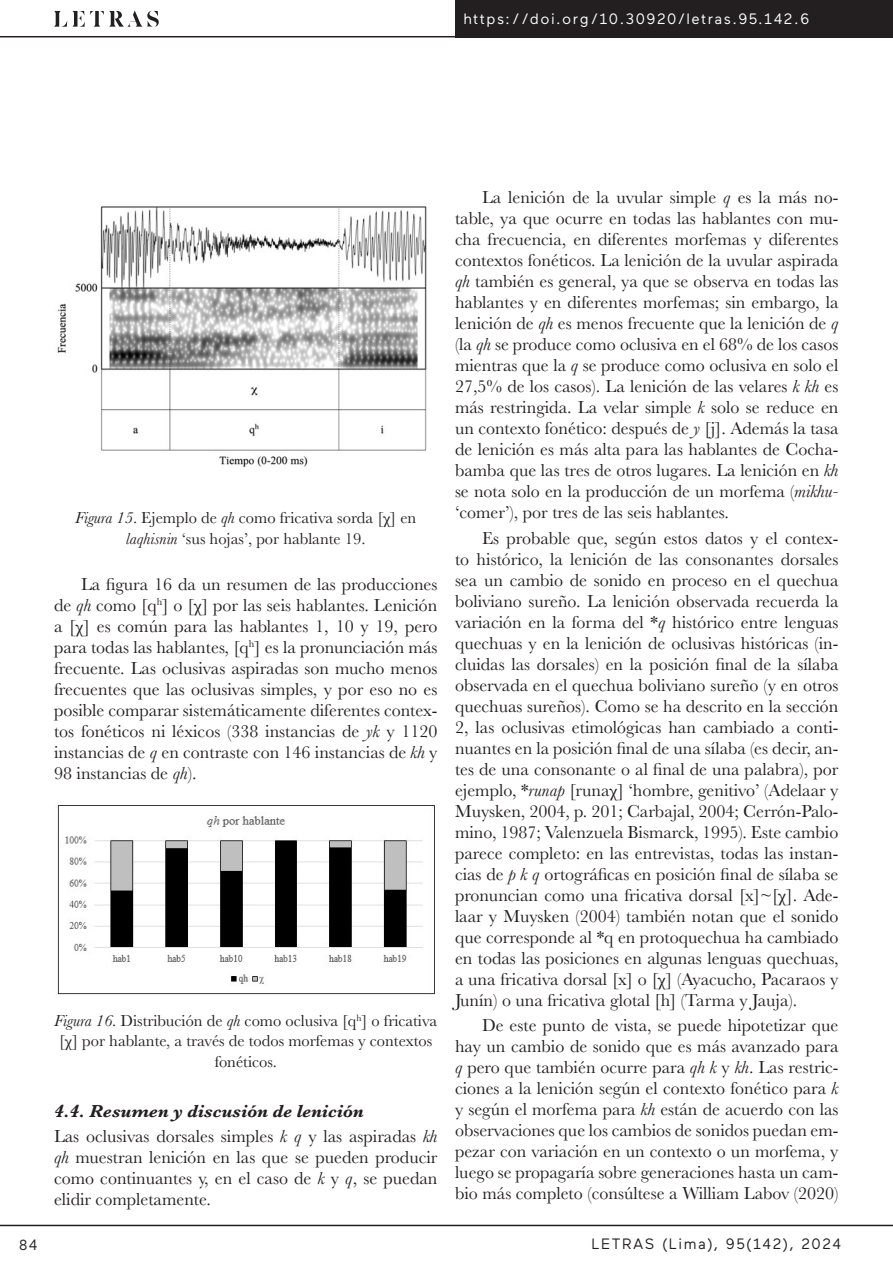
<style>
.page{position:relative;width:893px;height:1263px;background:#fff}
.page>*{position:absolute;margin:0;border:0;box-sizing:border-box;transform-origin:0 0}
.t1{font:18px/21px "Baskerville";color:#231f20;text-align:justify}
.t2{font:italic 700 18px "Baskerville";color:#231f20}
.t3{font:16.5px/21px "Baskerville";color:#231f20;text-align:center}
.t4{font:15px "Maax";letter-spacing:.1em;color:#fff}
.t5{font:15px "Maax";letter-spacing:.1em;color:#231f20}
.s1{font-style:italic}
</style>
<div class="page">
<div style="left:455px;top:0;width:438px;height:37px;background:#231f20"></div>
<svg style="left:54px;top:11px;width:105px;height:16px"></svg>
<hr style="left:0;top:36px;width:463px;height:1px;background:#231f20">
<hr style="left:0;top:1225px;width:893px;height:1px;background:#231f20">
<img style="left:57px;top:206px;width:370px;height:262px">
<img style="left:57px;top:805px;width:378px;height:190px">
<p class="t4" style="left:463px;top:11px;width:347px">https://doi.org/10.30920/letras.95.142.6</p>
<p class="t3" style="left:75px;top:507px;width:343px"><span class="s1">Figura 15</span>. Ejemplo de <span class="s1">qh</span> como fricativa sorda [χ] en <span class="s1">laqhisnin</span> ‘sus hojas’, por hablante 19.</p>
<p class="t1" style="left:54px;top:574px;width:385px;text-indent:27px">La figura 16 da un resumen de las producciones de <span class="s1">qh</span> como [q<sup>h</sup>] o [χ] por las seis hablantes. Lenición a [χ] es común para las hablantes 1, 10 y 19, pero para todas las hablantes, [q<sup>h</sup>] es la pronunciación más frecuente. Las oclusivas aspiradas son mucho menos frecuentes que las oclusivas simples, y por eso no es posible comparar sistemáticamente diferentes contex&shy;tos fonéticos ni léxicos (338 instancias de <span class="s1">yk</span> y 1120 instancias de <span class="s1">q</span> en contraste con 146 instancias de <span class="s1">kh</span> y 98 instancias de <span class="s1">qh</span>).</p>
<p class="t3" style="left:54px;top:1011px;width:384px;line-height:19.5px;text-align:left"><span class="s1">Figura 16</span>. Distribución de <span class="s1">qh</span> como oclusiva [q<sup>h</sup>] o fricativa [χ] por hablante, a través de todos morfemas y contextos</p>
<p class="t3" style="left:215px;top:1051px;width:64px">fonéticos.</p>
<p class="t2" style="left:54px;top:1099px;width:311px">4.4. Resumen y discusión de lenición</p>
<p class="t1" style="left:54px;top:1126px;width:385px">Las oclusivas dorsales simples <span class="s1">k q</span> y las aspiradas <span class="s1">kh qh</span> muestran lenición en las que se pueden producir como continuantes y, en el caso de <span class="s1">k</span> y <span class="s1">q</span>, se puedan elidir completamente.</p>
<p class="t1" style="left:455px;top:187px;width:385px;text-indent:27px">La lenición de la uvular simple <span class="s1">q</span> es la más no&shy;table, ya que ocurre en todas las hablantes con mu&shy;cha frecuencia, en diferentes morfemas y diferentes contextos fonéticos. La lenición de la uvular aspirada <span class="s1">qh</span> también es general, ya que se observa en todas las hablantes y en diferentes morfemas; sin embargo, la lenición de <span class="s1">qh</span> es menos frecuente que la lenición de <span class="s1">q </span>(la <span class="s1">qh</span> se produce como oclusiva en el 68% de los casos mientras que la <span class="s1">q</span> se produce como oclusiva en solo el 27,5% de los casos). La lenición de las velares <span class="s1">k kh</span> es más restringida. La velar simple <span class="s1">k</span> solo se reduce en un contexto fonético: después de <span class="s1">y</span> [j]. Además la tasa de lenición es más alta para las hablantes de Cocha&shy;bamba que las tres de otros lugares. La lenición en <span class="s1">kh </span>se nota solo en la producción de un morfema (<span class="s1">mikhu-</span>‘comer’), por tres de las seis hablantes.</p>
<p class="t1" style="left:455px;top:527px;width:385px;text-indent:27px">Es probable que, según estos datos y el contex&shy;to histórico, la lenición de las consonantes dorsales sea un cambio de sonido en proceso en el quechua boliviano sureño. La lenición observada recuerda la variación en la forma del *<span class="s1">q</span> histórico entre lenguas quechuas y en la lenición de oclusivas históricas (in&shy;cluidas las dorsales) en la posición final de la sílaba observada en el quechua boliviano sureño (y en otros quechuas sureños). Como se ha descrito en la sección 2, las oclusivas etimológicas han cambiado a conti&shy;nuantes en la posición final de una sílaba (es decir, an&shy;tes de una consonante o al final de una palabra), por ejemplo, *<span class="s1">runap</span> [runaχ] ‘hombre, genitivo’ (Adelaar y Muysken, 2004, p. 201; Carbajal, 2004; Cerrón-Palo&shy;mino, 1987; Valenzuela Bismarck, 1995). Este cambio parece completo: en las entrevistas, todas las instan&shy;cias de <span class="s1">p k q</span> ortográficas en posición final de sílaba se pronuncian como una fricativa dorsal [x]~[χ]. Ade&shy;laar y Muysken (2004) también notan que el sonido que corresponde al *q en protoquechua ha cambiado en todas las posiciones en algunas lenguas quechuas, a una fricativa dorsal [x] o [χ] (Ayacucho, Pacaraos y Junín) o una fricativa glotal [h] (Tarma y Jauja).</p>
<p class="t1" style="left:455px;top:1015px;width:385px;text-indent:27px">De este punto de vista, se puede hipotetizar que hay un cambio de sonido que es más avanzado para <span class="s1">q</span> pero que también ocurre para <span class="s1">qh k</span> y <span class="s1">kh</span>. Las restric&shy;ciones a la lenición según el contexto fonético para <span class="s1">k </span>y según el morfema para <span class="s1">kh</span> están de acuerdo con las observaciones que los cambios de sonidos puedan em&shy;pezar con variación en un contexto o un morfema, y luego se propagaría sobre generaciones hasta un cam&shy;bio más completo (consúltese a William Labov (2020)</p>
<p class="t5" style="left:19px;top:1236px;width:20px">84</p>
<p class="t5" style="left:591px;top:1236px;width:251px">LETRAS (Lima), 95(142), 2024</p>
</div>
